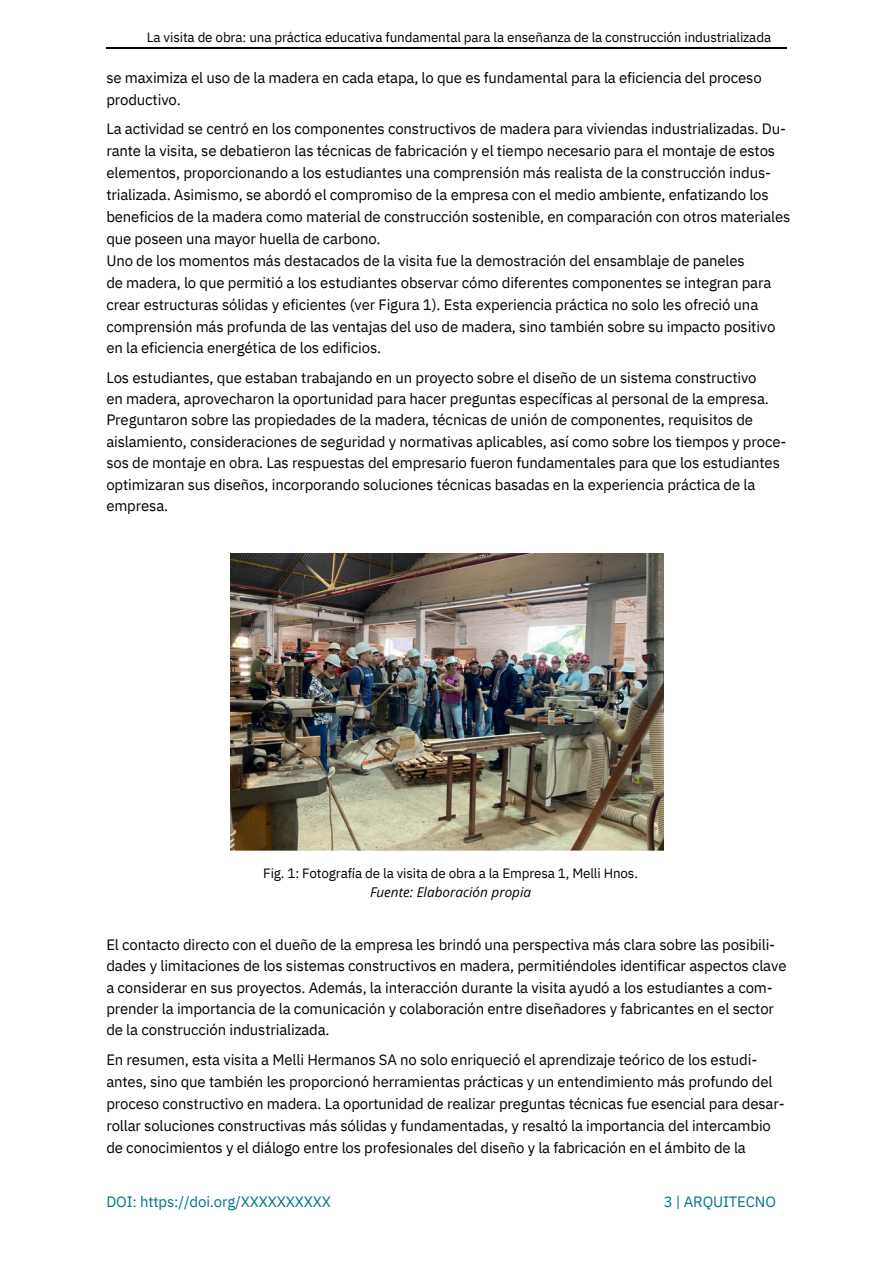
<style>
.page{position:relative;width:894px;height:1264px;background:#fff}
.page>*{position:absolute;margin:0;border:0;box-sizing:border-box;transform-origin:0 0}
.t1{font:15px/21.3px "IBM Plex Sans";letter-spacing:-.01em;color:#000}
.t2{font:15px "IBM Plex Sans";letter-spacing:-.01em;color:#007684}
.t3{font:13.5px "IBM Plex Sans";letter-spacing:-.01em;color:#000}
.t4{font:italic 13.5px "Open Sans";letter-spacing:.005em;color:#000}
</style>
<div class="page">
<hr style="left:106px;top:48px;width:681px;height:1px;background:#000">
<img style="left:230px;top:553px;width:432px;height:298px">
<p class="t3" style="left:147px;top:28px;width:625px">La visita de obra: una práctica educativa fundamental para la enseñanza de la construcción industrializada</p>
<p class="t1" style="left:106px;top:67px;width:656px">se maximiza el uso de la madera en cada etapa, lo que es fundamental para la eficiencia del proceso productivo.</p>
<p class="t1" style="left:106px;top:118px;width:681px">La actividad se centró en los componentes constructivos de madera para viviendas industrializadas. Du-</p>
<p class="t1" style="left:106px;top:140px;width:670px">rante la visita, se debatieron las técnicas de fabricación y el tiempo necesario para el montaje de estos</p>
<p class="t1" style="left:106px;top:161px;width:666px">elementos, proporcionando a los estudiantes una comprensión más realista de la construcción indus-</p>
<p class="t1" style="left:106px;top:184px;width:663px">trializada. Asimismo, se abordó el compromiso de la empresa con el medio ambiente, enfatizando los</p>
<p class="t1" style="left:106px;top:205px;width:685px">beneficios de la madera como material de construcción sostenible, en comparación con otros materiales</p>
<p class="t1" style="left:106px;top:228px;width:276px">que poseen una mayor huella de carbono.</p>
<p class="t1" style="left:106px;top:249px;width:639px">Uno de los momentos más destacados de la visita fue la demostración del ensamblaje de paneles</p>
<p class="t1" style="left:106px;top:272px;width:666px">de madera, lo que permitió a los estudiantes observar cómo diferentes componentes se integran para</p>
<p class="t1" style="left:106px;top:293px;width:653px">crear estructuras sólidas y eficientes (ver Figura 1). Esta experiencia práctica no solo les ofreció una</p>
<p class="t1" style="left:106px;top:316px;width:670px">comprensión más profunda de las ventajas del uso de madera, sino también sobre su impacto positivo</p>
<p class="t1" style="left:106px;top:337px;width:276px">en la eficiencia energética de los edificios.</p>
<h1 class="t1" style="left:106px;top:366px;width:681px">Los estudiantes, que estaban trabajando en un proyecto sobre el diseño de un sistema constructivo<br>en madera, aprovecharon la oportunidad para hacer preguntas específicas al personal de la empresa.<br>Preguntaron sobre las propiedades de la madera, técnicas de unión de componentes, requisitos de aislamiento, consideraciones de seguridad y normativas aplicables, así como sobre los tiempos y proce&shy;sos de montaje en obra. Las respuestas del empresario fueron fundamentales para que los estudiantes optimizaran sus diseños, incorporando soluciones técnicas basadas en la experiencia práctica de la empresa.</h1>
<p class="t3" style="left:263px;top:863px;width:376px">Fig. 1: Fotografía de la visita de obra a la Empresa 1, Melli Hnos.</p>
<p class="t4" style="left:370px;top:882px;width:162px">Fuente: Elaboración propia</p>
<p class="t1" style="left:106px;top:933px;width:681px">El contacto directo con el dueño de la empresa les brindó una perspectiva más clara sobre las posibili&shy;dades y limitaciones de los sistemas constructivos en madera, permitiéndoles identificar aspectos clave a considerar en sus proyectos. Además, la interacción durante la visita ayudó a los estudiantes a com&shy;prender la importancia de la comunicación y colaboración entre diseñadores y fabricantes en el sector de la construcción industrializada.</p>
<p class="t1" style="left:106px;top:1048px;width:652px">En resumen, esta visita a Melli Hermanos SA no solo enriqueció el aprendizaje teórico de los estudi-</p>
<p class="t1" style="left:106px;top:1070px;width:667px">antes, sino que también les proporcionó herramientas prácticas y un entendimiento más profundo del</p>
<p class="t1" style="left:106px;top:1092px;width:679px">proceso constructivo en madera. La oportunidad de realizar preguntas técnicas fue esencial para desar-</p>
<p class="t1" style="left:106px;top:1114px;width:666px">rollar soluciones constructivas más sólidas y fundamentadas, y resaltó la importancia del intercambio</p>
<p class="t1" style="left:106px;top:1136px;width:641px">de conocimientos y el diálogo entre los profesionales del diseño y la fabricación en el ámbito de la</p>
<p class="t2" style="left:106px;top:1191px;width:226px">DOI: https://doi.org/XXXXXXXXXX</p>
<p class="t2" style="left:663px;top:1191px;width:114px">3 | ARQUITECNO</p>
</div>
